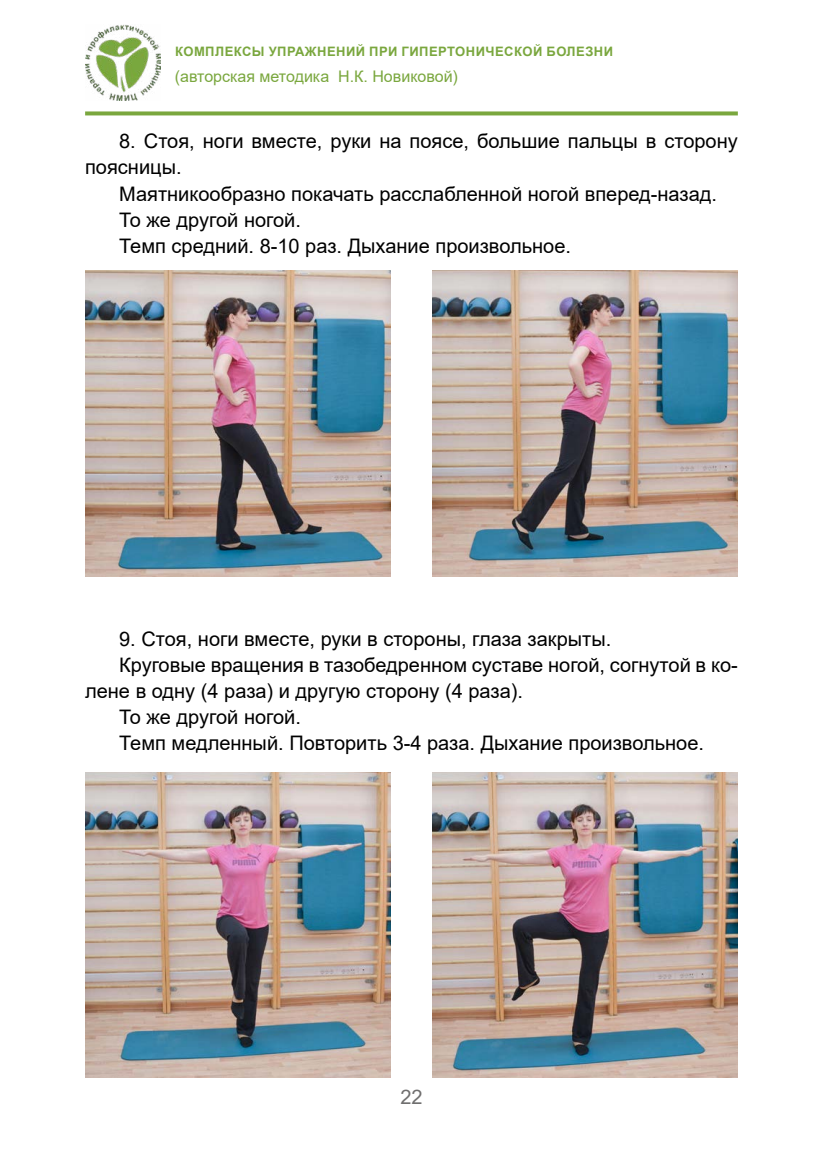
<style>
.page{position:relative;width:823px;height:1163px;background:#fff}
.page>*{position:absolute;margin:0;border:0;box-sizing:border-box;transform-origin:0 0}
.t1{font:20px/26px "Arial";color:#000}
.t2{font:20px "Arial";color:#706f6f}
.t3{font:16px "Arial";color:#7aa73e}
.t4{font:700 13px "Arial";letter-spacing:.035em;color:#7aa73e}
</style>
<div class="page">
<img style="left:85px;top:24px;width:75px;height:77px">
<svg style="left:85px;top:111px;width:652px;height:4px;background:#89b154"></svg>
<img style="left:85px;top:271px;width:305px;height:305px">
<img style="left:432px;top:271px;width:305px;height:305px">
<img style="left:85px;top:772px;width:305px;height:305px">
<img style="left:432px;top:772px;width:305px;height:305px">
<p class="t4" style="left:175px;top:42px;width:439px">КОМПЛЕКСЫ УПРАЖНЕНИЙ ПРИ ГИПЕРТОНИЧЕСКОЙ БОЛЕЗНИ</p>
<p class="t3" style="left:175px;top:66px;width:284px">(авторская методика Н.К. Новиковой)</p>
<p class="t1" style="left:85px;top:128px;width:653px;text-indent:34px">8. Стоя, ноги вместе, руки на поясе, большие пальцы в сторону поясницы.</p>
<p class="t1" style="left:119px;top:180px;width:599px">Маятникообразно покачать расслабленной ногой вперед-назад.<br>То же другой ногой.<br>Темп средний. 8-10 раз. Дыхание произвольное.</p>
<p class="t1" style="left:119px;top:625px;width:493px">9. Стоя, ноги вместе, руки в стороны, глаза закрыты.</p>
<p class="t1" style="left:119px;top:651px;width:619px">Круговые вращения в тазобедренном суставе ногой, согнутой в ко-</p>
<p class="t1" style="left:85px;top:677px;width:439px">лене в одну (4 раза) и другую сторону (4 раза).</p>
<p class="t1" style="left:119px;top:703px;width:183px">То же другой ногой.</p>
<p class="t1" style="left:119px;top:729px;width:586px">Темп медленный. Повторить 3-4 раза. Дыхание произвольное.</p>
<p class="t2" style="left:400px;top:1082px;width:24px">22</p>
</div>
